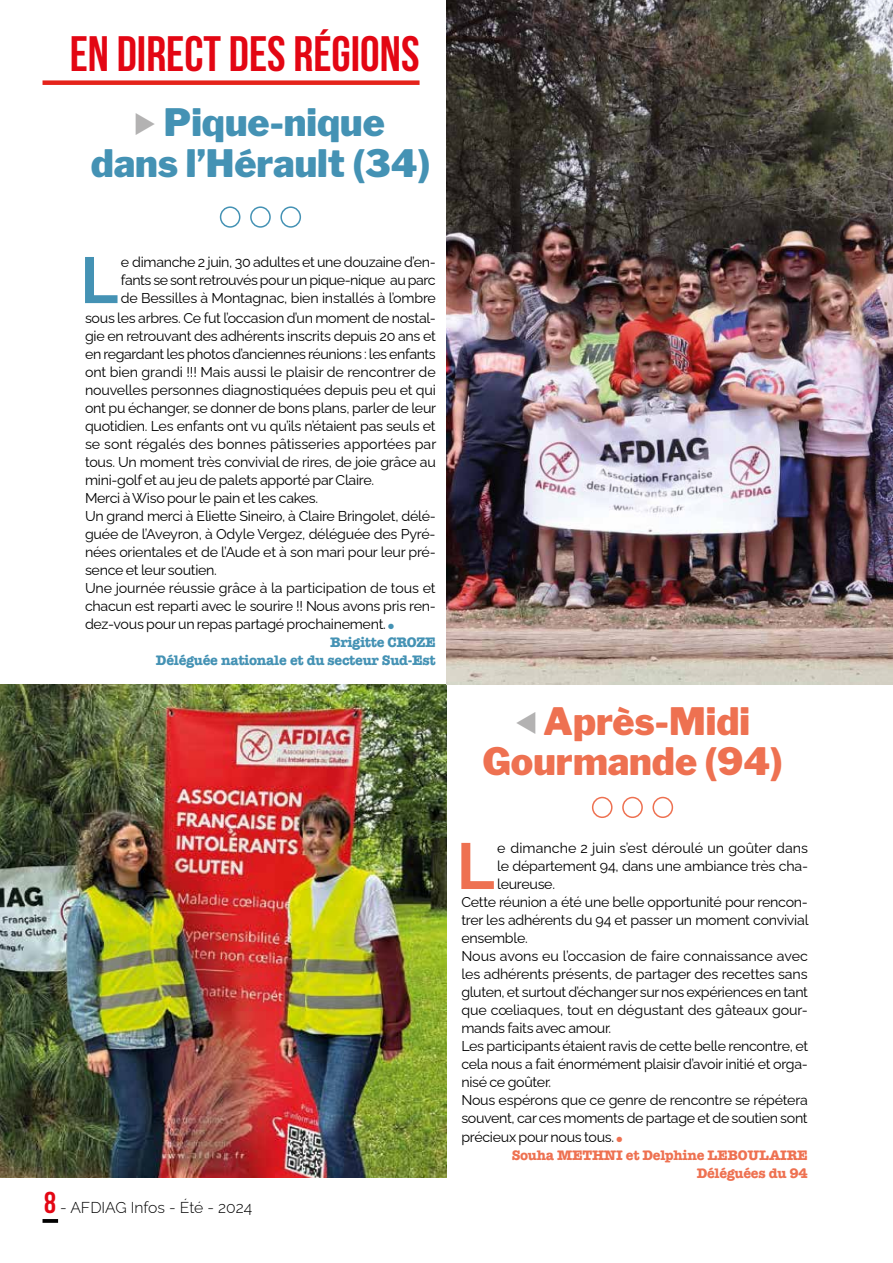
<style>
.page{position:relative;width:893px;height:1263px;background:#fff}
.page>*{position:absolute;margin:0;border:0;box-sizing:border-box;transform-origin:0 0}
.t1{font:700 64.95px "Raleway";color:#4492b4}
.t2{font:700 64.95px "Raleway";color:#ee7151}
.t3{font:700 49.5px "Bebas Neue";color:#e30613}
.t4{font:900 37.5px/40.5px "Libre Franklin";color:#4492b4}
.t5{font:900 37.5px/40.5px "Libre Franklin";color:#ee7151}
.t6{font:300 15.75px "Raleway";color:#000}
.t7{font:14.25px/18px "Raleway";letter-spacing:-.02em;color:#000;text-align:justify}
.t8{font:14.25px "Raleway";color:#000}
.t9{font:700 14.25px/18px "American Typewriter";letter-spacing:-.02em;color:#4492b4;text-align:right}
.t10{font:700 14.25px/18px "American Typewriter";letter-spacing:-.02em;color:#ee7151;text-align:right}
.s1{color:#4492b4}
.s2{font-family:"Bebas Neue";font-weight:700;font-size:30px;color:#e30613}
.s3{color:#ee7151}
</style>
<div class="page">
<svg style="left:43px;top:1219px;width:15px;height:4px"></svg>
<div style="left:43px;top:80px;width:377px;height:5px;background:#e5231b"></div>
<div style="left:220px;top:206px;width:20px;height:22px;border:2px solid #4492b4;border-radius:50%"></div>
<div style="left:250px;top:206px;width:21px;height:22px;border:2px solid #4492b4;border-radius:50%"></div>
<div style="left:280px;top:206px;width:21px;height:22px;border:2px solid #4492b4;border-radius:50%"></div>
<img style="left:0;top:685px;width:446px;height:493px">
<img style="left:446px;top:0;width:447px;height:685px">
<div style="left:592px;top:797px;width:21px;height:21px;border:2px solid #ee7151;border-radius:50%"></div>
<div style="left:622px;top:797px;width:21px;height:21px;border:2px solid #ee7151;border-radius:50%"></div>
<div style="left:652px;top:797px;width:21px;height:21px;border:2px solid #ee7151;border-radius:50%"></div>
<h2 class="t3" style="left:70px;top:27px;width:351px">EN DIRECT DES RÉGIONS</h2>
<h3 class="t4" style="left:91px;top:102px;width:341px;text-indent:73px">Pique-nique dans l’Hérault (34)</h3>
<h1 class="t1" style="left:80px;top:228px;width:39px">L</h1>
<p class="t7" style="left:121px;top:251px;width:317px">e dimanche 2 juin, 30 adultes et une douzaine d’en&shy;fants se sont retrouvés pour un pique-nique au parc de Bessilles à Montagnac, bien installés à l’ombre</p>
<p class="t7" style="left:85px;top:307px;width:353px;text-align:left">sous les arbres. Ce fut l’occasion d’un moment de nostal&shy;gie en retrouvant des adhérents inscrits depuis 20 ans et en regardant les photos d’anciennes réunions : les enfants ont bien grandi !!! Mais aussi le plaisir de rencontrer de nouvelles personnes diagnostiquées depuis peu et qui ont pu échanger, se donner de bons plans, parler de leur quotidien. Les enfants ont vu qu’ils n’étaient pas seuls et se sont régalés des bonnes pâtisseries apportées par tous. Un moment très convivial de rires, de joie grâce au mini-golf et au jeu de palets apporté par Claire.<br>Merci à Wiso pour le pain et les cakes.<br>Un grand merci à Eliette Sineiro, à Claire Bringolet, délé&shy;guée de l’Aveyron, à Odyle Vergez, déléguée des Pyré&shy;nées orientales et de l’Aude et à son mari pour leur pré&shy;sence et leur soutien.<br>Une journée réussie grâce à la participation de tous et chacun est reparti avec le sourire !! Nous avons pris ren&shy;dez-vous pour un repas partagé prochainement. <span class="s1">●</span></p>
<p class="t9" style="left:156px;top:632px;width:281px">Brigitte CROZE<br>Déléguée nationale et du secteur Sud-Est</p>
<p class="t6" style="left:44px;top:1195px;width:210px"><span class="s2">8</span> - AFDIAG Infos - Été - 2024</p>
<h3 class="t5" style="left:482px;top:701px;width:302px;text-indent:61px">Après-Midi<br>Gourmande (94)</h3>
<h1 class="t2" style="left:457px;top:814px;width:39px">L</h1>
<p class="t8" style="left:497px;top:836px;width:312px">e dimanche 2 juin s’est déroulé un goûter dans</p>
<p class="t7" style="left:497px;top:855px;width:312px">le département 94, dans une ambiance très cha-</p>
<p class="t7" style="left:497px;top:873px;width:59px">leureuse.</p>
<p class="t7" style="left:461px;top:891px;width:348px">Cette réunion a été une belle opportunité pour rencon-</p>
<p class="t7" style="left:461px;top:909px;width:349px">trer les adhérents du 94 et passer un moment convivial</p>
<p class="t7" style="left:461px;top:927px;width:68px">ensemble.</p>
<p class="t8" style="left:461px;top:944px;width:348px">Nous avons eu l’occasion de faire connaissance avec</p>
<p class="t7" style="left:461px;top:963px;width:348px">les adhérents présents, de partager des recettes sans</p>
<p class="t7" style="left:461px;top:981px;width:348px">gluten, et surtout d’échanger sur nos expériences en tant</p>
<p class="t7" style="left:461px;top:999px;width:348px">que cœliaques, tout en dégustant des gâteaux gour-</p>
<p class="t7" style="left:461px;top:1017px;width:151px">mands faits avec amour.</p>
<p class="t7" style="left:461px;top:1035px;width:348px">Les participants étaient ravis de cette belle rencontre, et</p>
<p class="t7" style="left:461px;top:1053px;width:348px">cela nous a fait énormément plaisir d’avoir initié et orga-</p>
<p class="t7" style="left:461px;top:1071px;width:91px">nisé ce goûter.</p>
<p class="t7" style="left:461px;top:1089px;width:348px">Nous espérons que ce genre de rencontre se répétera</p>
<p class="t7" style="left:461px;top:1107px;width:348px">souvent, car ces moments de partage et de soutien sont</p>
<p class="t7" style="left:461px;top:1126px;width:163px">précieux pour nous tous. <span class="s3">●</span></p>
<p class="t10" style="left:512px;top:1145px;width:298px">Souha METHNI et Delphine LEBOULAIRE<br>Déléguées du 94</p>
</div>
